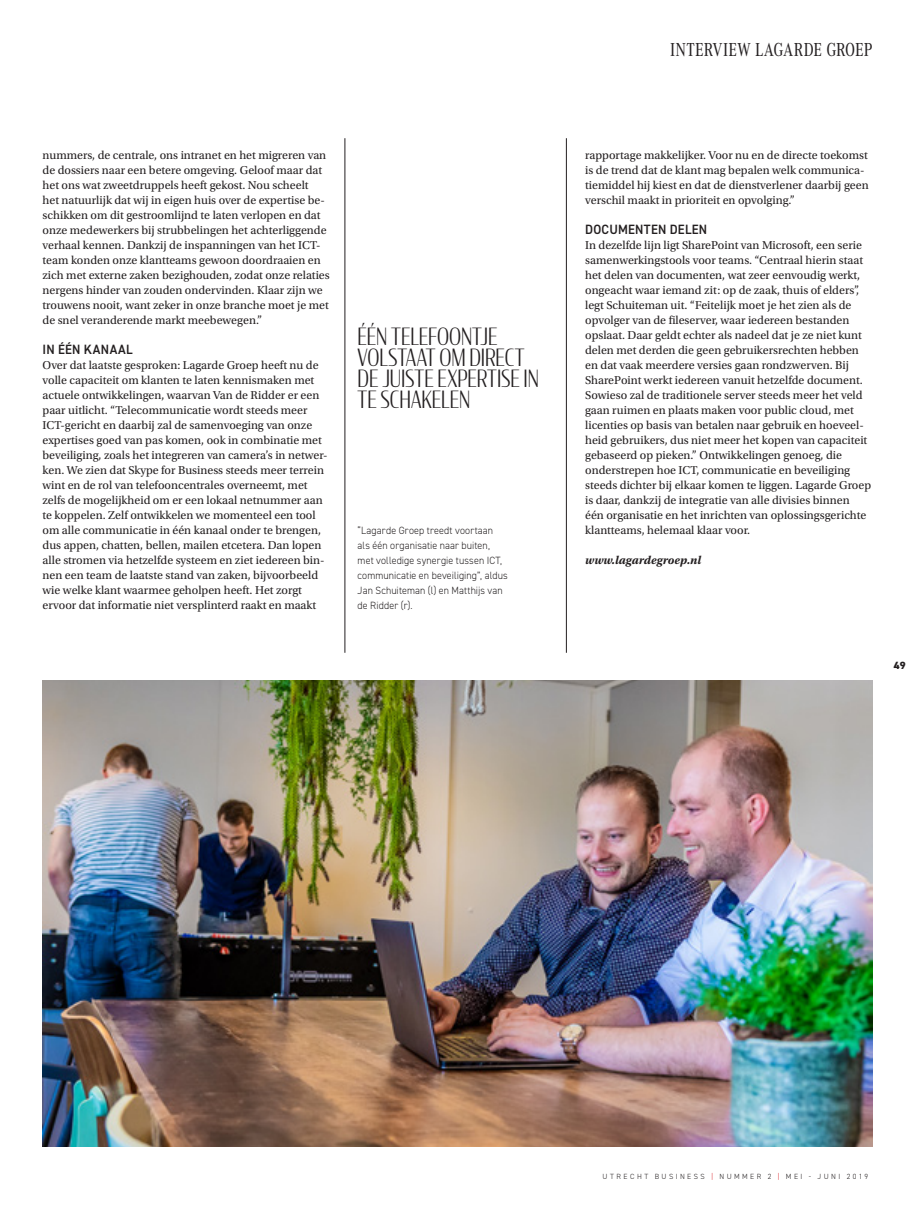
<style>
.page{position:relative;width:915px;height:1212px;background:#fff}
.page>*{position:absolute;margin:0;border:0;box-sizing:border-box;transform-origin:0 0}
.streamer_condor{font:300 23.55px/21px "Condor Cond";letter-spacing:-.005em;color:#231f20;scale:.95 1}
.t1{font:19.5px "Corporate A Cond Pro";color:#231f20}
.tussenkop_dinn{font:600 13.5px "DIN2014";letter-spacing:.02em;color:#231f20;scale:.95 1}
.platte_tekst{font:12px/15px "Utopia Std";color:#231f20}
.Informatie{font:italic 700 12px "Utopia Std";color:#231f20}
.fotbijschrift_dinn{font:300 10.5px/15px "DIN2014";letter-spacing:.01em;color:#231f20;scale:.95 1}
.t2{font:800 10.5px "DIN2014";color:#231f20}
.t3{font:300 7.5px "DIN2014";letter-spacing:.325em;color:#231f20}
.s1{color:#d81c23}
</style>
<div class="page">
<img style="left:43px;top:680px;width:829px;height:466px">
<hr style="left:344px;top:138px;width:1px;height:515px;background:#231f20">
<hr style="left:566px;top:138px;width:1px;height:515px;background:#231f20">
<p class="platte_tekst" style="left:43px;top:148px;width:288px">nummers, de centrale, ons intranet en het migreren van de dossiers naar een betere omgeving. Geloof maar dat het ons wat zweetdruppels heeft gekost. Nou scheelt<br>het natuurlijk dat wij in eigen huis over de expertise be&shy;schikken om dit gestroomlijnd te laten verlopen en dat onze medewerkers bij strubbelingen het achterliggende verhaal kennen. Dankzij de inspanningen van het ICT&shy;team konden onze klantteams gewoon doordraaien en zich met externe zaken bezighouden, zodat onze relaties nergens hinder van zouden ondervinden. Klaar zijn we trouwens nooit, want zeker in onze branche moet je met de snel veranderende markt meebewegen.”</p>
<p class="tussenkop_dinn" style="left:43px;top:340px;width:96px">IN ÉÉN KANAAL</p>
<p class="platte_tekst" style="left:43px;top:358px;width:286px">Over dat laatste gesproken: Lagarde Groep heeft nu de volle capaciteit om klanten te laten kennismaken met actuele ontwikkelingen, waarvan Van de Ridder er een paar uitlicht. “Telecommunicatie wordt steeds meer ICT-gericht en daarbij zal de samenvoeging van onze expertises goed van pas komen, ook in combinatie met beveiliging, zoals het integreren van camera’s in netwer&shy;ken. We zien dat Skype for Business steeds meer terrein wint en de rol van telefooncentrales overneemt, met zelfs de mogelijkheid om er een lokaal netnummer aan te koppelen. Zelf ontwikkelen we momenteel een tool om alle communicatie in één kanaal onder te brengen, dus appen, chatten, bellen, mailen etcetera. Dan lopen alle stromen via hetzelfde systeem en ziet iedereen bin&shy;nen een team de laatste stand van zaken, bijvoorbeeld wie welke klant waarmee geholpen heeft. Het zorgt ervoor dat informatie niet versplinterd raakt en maakt</p>
<p class="streamer_condor" style="left:357px;top:325px;width:192px">ÉÉN TELEFOONTJE<br>VOLSTAAT OM DIRECT<br>DE JUISTE EXPERTISE IN<br>TE SCHAKELEN</p>
<p class="fotbijschrift_dinn" style="left:357px;top:523px;width:159px">“Lagarde Groep treedt voortaan als één organisatie naar buiten, met volledige synergie tussen ICT, communicatie en beveiliging”, aldus<br>Jan Schuiteman (l) en Matthijs van de Ridder (r).</p>
<p class="t1" style="left:670px;top:36px;width:204px">INTERVIEW LAGARDE GROEP</p>
<p class="platte_tekst" style="left:585px;top:148px;width:285px">rapportage makkelijker. Voor nu en de directe toekomst is de trend dat de klant mag bepalen welk communica&shy;tiemiddel hij kiest en dat de dienstverlener daarbij geen verschil maakt in prioriteit en opvolging.”</p>
<p class="tussenkop_dinn" style="left:585px;top:220px;width:130px">DOCUMENTEN DELEN</p>
<p class="platte_tekst" style="left:585px;top:238px;width:287px">In dezelfde lijn ligt SharePoint van Microsoft, een serie samenwerkingstools voor teams. “Centraal hierin staat het delen van documenten, wat zeer eenvoudig werkt, ongeacht waar iemand zit: op de zaak, thuis of elders”, legt Schuiteman uit. “Feitelijk moet je het zien als de opvolger van de fileserver, waar iedereen bestanden opslaat. Daar geldt echter als nadeel dat je ze niet kunt delen met derden die geen gebruikersrechten hebben en dat vaak meerdere versies gaan rondzwerven. Bij SharePoint werkt iedereen vanuit hetzelfde document.<br>Sowieso zal de traditionele server steeds meer het veld gaan ruimen en plaats maken voor public cloud, met licenties op basis van betalen naar gebruik en hoeveel&shy;heid gebruikers, dus niet meer het kopen van capaciteit gebaseerd op pieken.” Ontwikkelingen genoeg, die onderstrepen hoe ICT, communicatie en beveiliging steeds dichter bij elkaar komen te liggen. Lagarde Groep is daar, dankzij de integratie van alle divisies binnen één organisatie en het inrichten van oplossingsgerichte klantteams, helemaal klaar voor.</p>
<p class="Informatie" style="left:585px;top:553px;width:117px">www.lagardegroep.nl</p>
<p class="t2" style="left:893px;top:658px;width:13px">49</p>
<p class="t3" style="left:602px;top:1172px;width:267px">UTRECHT BUSINESS <span class="s1">|</span> NUMMER 2 <span class="s1">|</span> MEI - JUNI 2019</p>
</div>
